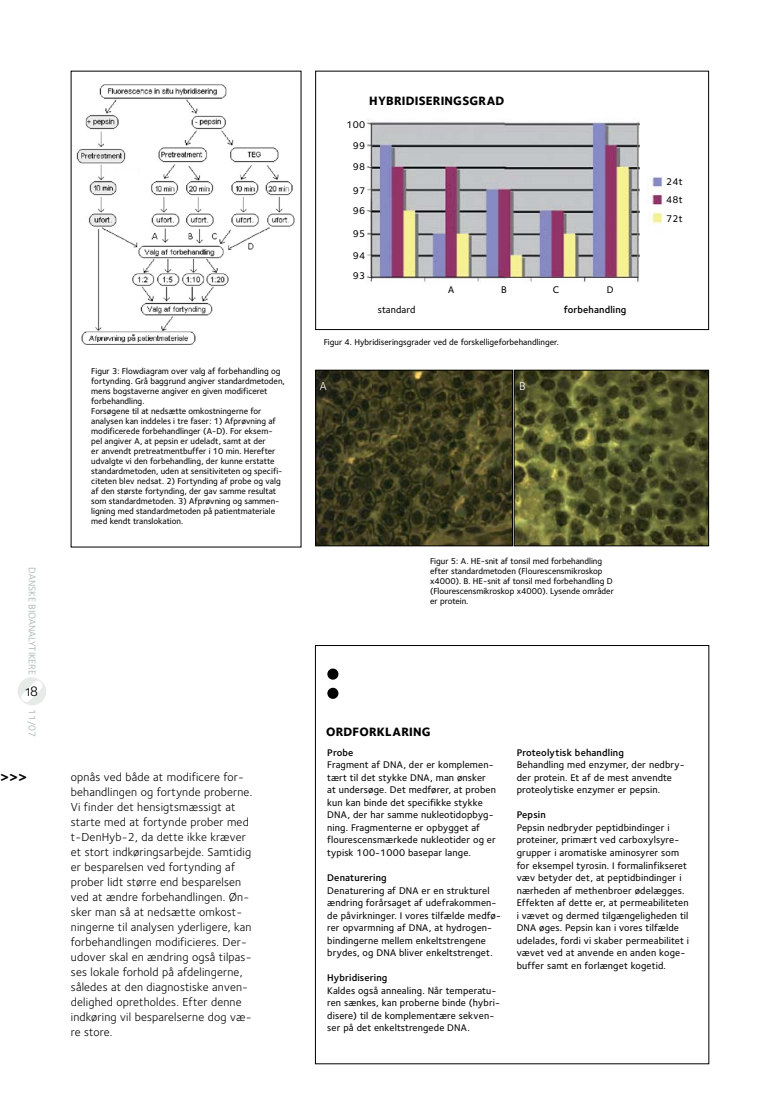
<style>
.page{position:relative;width:762px;height:1117px;background:#fff}
.page>*{position:absolute;margin:0;border:0;box-sizing:border-box;transform-origin:0 0}
.t1{font:800 60px "Foundry Sterling";color:#000}
.t2{font:15px "Foundry Sterling Book Expert";color:#000}
.t3{font:13.75px "Foundry Sterling Bold OSF";color:#000}
.t4{font:800 12.5px "Foundry Sterling";letter-spacing:.015em;color:#000}
.t5{font:11.88px/15px "Foundry Sterling";letter-spacing:.015em;color:#000}
.t6{font:11.88px "Foundry Sterling";color:#fff}
.t7{font:500 10px/12.5px "Foundry Sterling";letter-spacing:.015em;color:#000}
.t8{font:10px "Foundry Sterling Demi OSF";letter-spacing:.015em;color:#000}
.t9{font:10px "Foundry Sterling";color:#a0b1a8}
.t10{font:600 10px "Foundry Sterling";letter-spacing:.015em;color:#000}
.t11{font:500 8.75px/10px "Foundry Sterling";color:#000}
</style>
<div class="page">
<img style="left:76px;top:84px;width:219px;height:261px">
<img style="left:366px;top:120px;width:297px;height:163px">
<div style="left:315px;top:71px;width:394px;height:259px;border:1px solid #000"></div>
<img style="left:317px;top:372px;width:194px;height:172px">
<div style="left:315px;top:370px;width:198px;height:176px;border:1px solid #000"></div>
<img style="left:516px;top:372px;width:191px;height:172px">
<div style="left:514px;top:370px;width:195px;height:176px;border:1px solid #000"></div>
<img style="left:18px;top:677px;width:28px;height:28px">
<p class="t9" style="left:38px;top:567px;width:108px;rotate:90deg">DANSKE BIOANALYTIKERE</p>
<p class="t9" style="left:38px;top:709px;width:30px;rotate:90deg">11/07</p>
<h2 class="t2" style="left:26px;top:682px;width:14px">18</h2>
<h3 class="t3" style="left:0;top:767px;width:29px">&gt;&gt;&gt;</h3>
<p class="t11" style="left:91px;top:366px;width:195px">Figur 3: Flowdiagram over valg af forbehandling og fortynding. Grå baggrund angiver standardmetoden, mens bogstaverne angiver en given modificeret forbehandling.<br>Forsøgene til at nedsætte omkostningerne for analysen kan inddeles i tre faser: 1) Afprøvning af modificerede forbehandlinger (A-D). For eksem&shy;pel angiver A, at pepsin er udeladt, samt at der<br>er anvendt pretreatmentbuffer i 10 min. Herefter udvalgte vi den forbehandling, der kunne erstatte standardmetoden, uden at sensitiviteten og specifi&shy;citeten blev nedsat. 2) Fortynding af probe og valg af den største fortynding, der gav samme resultat som standardmetoden. 3) Afprøvning og sammen&shy;ligning med standardmetoden på patientmateriale med kendt translokation.</p>
<p class="t5" style="left:71px;top:768px;width:183px">opnås ved både at modificere for&shy;behandlingen og fortynde proberne.<br>Vi finder det hensigtsmæssigt at starte med at fortynde prober med t-DenHyb-2, da dette ikke kræver et stort indkøringsarbejde. Samtidig er besparelsen ved fortynding af prober lidt større end besparelsen ved at ændre forbehandlingen. Øn&shy;sker man så at nedsætte omkost&shy;ningerne til analysen yderligere, kan forbehandlingen modificieres. Der&shy;udover skal en ændring også tilpas&shy;ses lokale forhold på afdelingerne, således at den diagnostiske anven&shy;delighed opretholdes. Efter denne indkøring vil besparelserne dog væ&shy;re store.</p>
<p class="t4" style="left:369px;top:93px;width:137px">HYBRIDISERINGSGRAD</p>
<p class="t7" style="left:347px;top:118px;width:20px">100</p>
<p class="t7" style="left:353px;top:135px;width:14px;line-height:21px">99<br>98</p>
<p class="t7" style="left:353px;top:180px;width:14px;line-height:20.6px">97<br>96</p>
<p class="t7" style="left:353px;top:227px;width:14px">95</p>
<p class="t7" style="left:353px;top:246px;width:14px;line-height:19.9px">94<br>93</p>
<p class="t7" style="left:448px;top:283px;width:8px">A</p>
<p class="t7" style="left:501px;top:283px;width:6px">B</p>
<p class="t7" style="left:553px;top:283px;width:8px">C</p>
<p class="t7" style="left:607px;top:283px;width:7px">D</p>
<p class="t7" style="left:378px;top:303px;width:39px">standard</p>
<p class="t10" style="left:564px;top:304px;width:64px">forbehandling</p>
<p class="t11" style="left:324px;top:337px;width:237px">Figur 4. Hybridiseringsgrader ved de forskelligeforbehandlinger.</p>
<p class="t6" style="left:320px;top:379px;width:8px">A</p>
<p class="t6" style="left:519px;top:379px;width:8px">B</p>
<p class="t7" style="left:666px;top:173px;width:18px;line-height:17.8px">24t<br>48t</p>
<p class="t7" style="left:666px;top:213px;width:18px">72t</p>
<h1 class="t1" style="left:324px;top:640px;width:20px">:</h1>
<p class="t11" style="left:430px;top:556px;width:185px">Figur 5: A. HE-snit af tonsil med forbehandling efter standardmetoden (Flourescensmikroskop x4000). B. HE-snit af tonsil med forbehandling D (Flourescensmikroskop x4000). Lysende områder er protein.</p>
<p class="t4" style="left:326px;top:723px;width:106px">ORDFORKLARING</p>
<p class="t8" style="left:327px;top:746px;width:28px">Probe</p>
<p class="t7" style="left:327px;top:758px;width:170px">Fragment af DNA, der er komplemen&shy;tært til det stykke DNA, man ønsker at undersøge. Det medfører, at proben kun kan binde det specifikke stykke DNA, der har samme nukleotidopbyg&shy;ning. Fragmenterne er opbygget af flourescensmærkede nukleotider og er typisk 100-1000 basepar lange.</p>
<p class="t8" style="left:327px;top:871px;width:61px">Denaturering</p>
<p class="t7" style="left:327px;top:883px;width:175px">Denaturering af DNA er en strukturel ændring forårsaget af udefrakommen&shy;de påvirkninger. I vores tilfælde medfø&shy;rer opvarmning af DNA, at hydrogen&shy;bindingerne mellem enkeltstrengene brydes, og DNA bliver enkeltstrenget.</p>
<p class="t8" style="left:327px;top:971px;width:62px">Hybridisering</p>
<p class="t7" style="left:327px;top:983px;width:174px">Kaldes også annealing. Når temperatu&shy;ren sænkes, kan proberne binde (hybri&shy;disere) til de komplementære sekven&shy;ser på det enkeltstrengede DNA.</p>
<p class="t8" style="left:517px;top:746px;width:109px">Proteolytisk behandling</p>
<p class="t7" style="left:517px;top:758px;width:170px">Behandling med enzymer, der nedbry&shy;der protein. Et af de mest anvendte proteolytiske enzymer er pepsin.</p>
<p class="t8" style="left:517px;top:809px;width:31px">Pepsin</p>
<p class="t7" style="left:517px;top:821px;width:174px">Pepsin nedbryder peptidbindinger i proteiner, primært ved carboxylsyre&shy;grupper i aromatiske aminosyrer som for eksempel tyrosin. I formalinfikseret væv betyder det, at peptidbindinger i nærheden af methenbroer ødelægges.<br>Effekten af dette er, at permeabiliteten i vævet og dermed tilgængeligheden til DNA øges. Pepsin kan i vores tilfælde udelades, fordi vi skaber permeabilitet i vævet ved at anvende en anden koge&shy;buffer samt en forlænget kogetid.</p>
</div>
